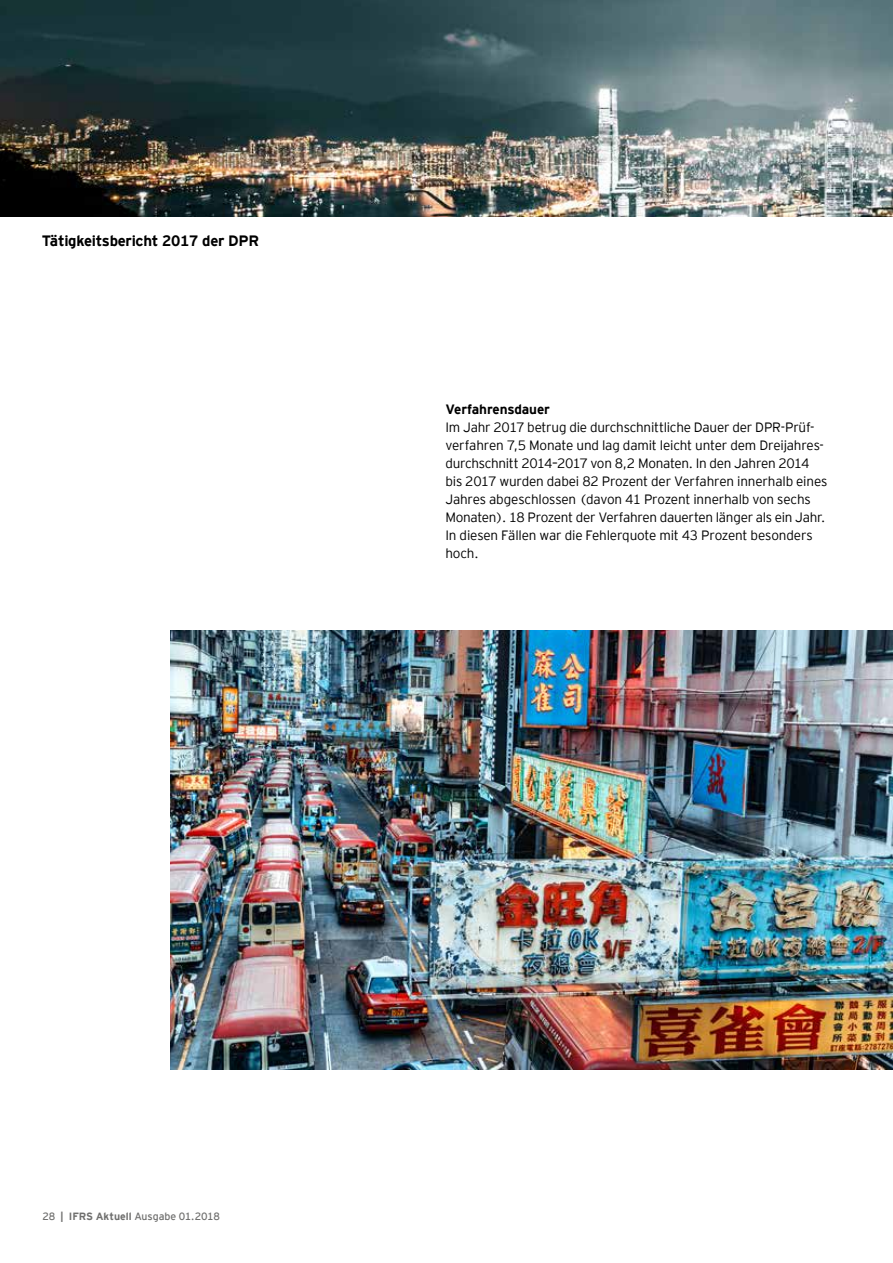
<style>
.page{position:relative;width:893px;height:1263px;background:#fff}
.page>*{position:absolute;margin:0;border:0;box-sizing:border-box;transform-origin:0 0}
.t1{font:700 15px "EY Interstate";letter-spacing:-.02em;color:#000}
.t2{font:300 13.5px/18px "EY Interstate";letter-spacing:-.015em;color:#000}
.t3{font:700 13.5px "EY Interstate";letter-spacing:-.01em;color:#000}
.t4{font:10.5px "EY Interstate";letter-spacing:-.01em;color:#6f6f6e}
.s1{font-weight:700}
</style>
<div class="page">
<img style="left:0;top:0;width:893px;height:216px">
<img style="left:170px;top:630px;width:723px;height:439px">
<p class="t1" style="left:42px;top:232px;width:219px">Tätigkeitsbericht 2017 der DPR</p>
<p class="t3" style="left:445px;top:402px;width:106px">Verfahrensdauer</p>
<p class="t2" style="left:445px;top:418px;width:383px">Im Jahr 2017 betrug die durchschnittliche Dauer der DPR-Prüf&shy;verfahren 7,5 Monate und lag damit leicht unter dem Dreijahres&shy;durchschnitt 2014–2017 von 8,2 Monaten. In den Jahren 2014 bis 2017 wurden dabei 82 Prozent der Verfahren innerhalb eines Jahres abgeschlossen (davon 41 Prozent innerhalb von sechs Monaten). 18 Prozent der Verfahren dauerten länger als ein Jahr.<br>In diesen Fällen war die Fehlerquote mit 43 Prozent besonders hoch.</p>
<p class="t4" style="left:43px;top:1211px;width:179px">28 <span class="s1">| IFRS Aktuell</span> Ausgabe 01.2018</p>
</div>
